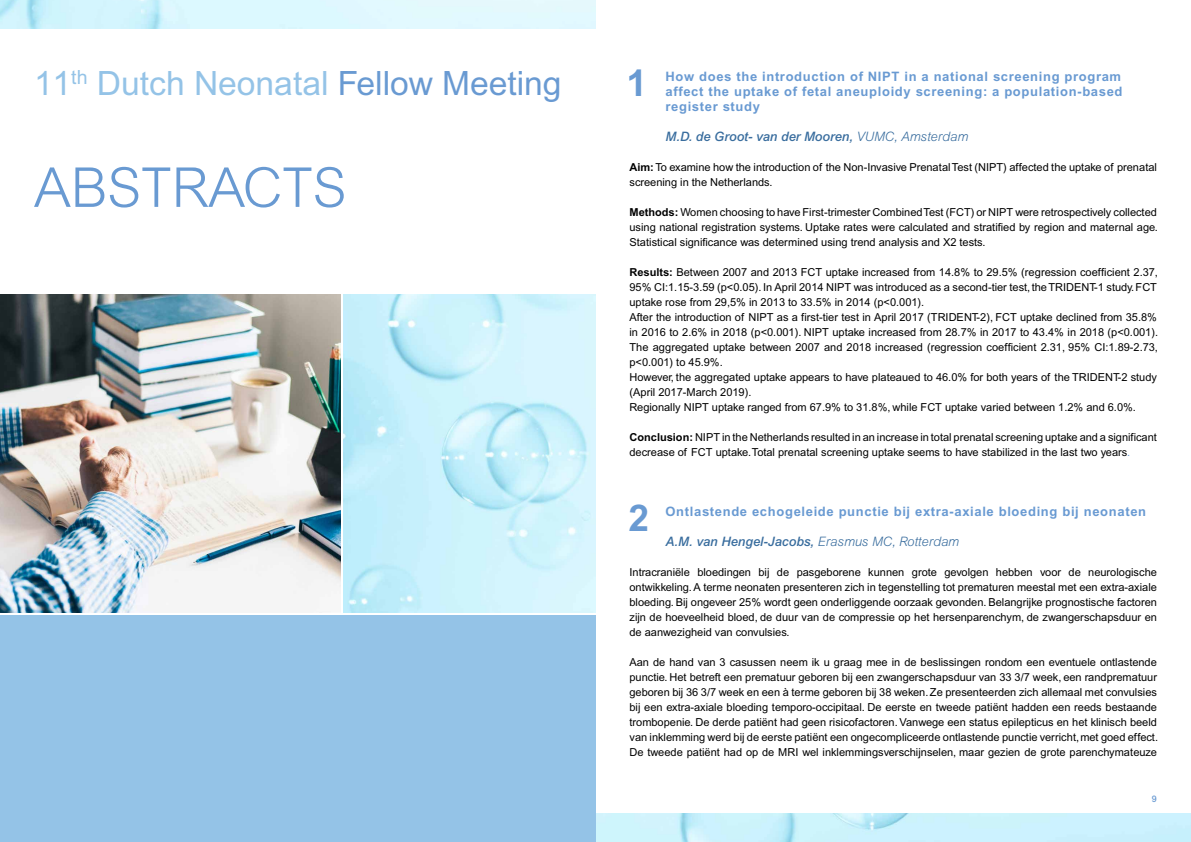
<style>
.page{position:relative;width:1191px;height:842px;background:#fff}
.page>*{position:absolute;margin:0;border:0;box-sizing:border-box;transform-origin:0 0}
.t1{font:300 55px "Arial MT Std";color:#699ad2}
.t2{font:700 36.9px "Arial MT Std";color:#699ad2}
.t3{font:33.5px "Arial";color:#94c3e7}
.t4{font:700 13px/15px "Arial MT Std";letter-spacing:.05em;color:#699ad2;text-align:justify}
.t5{font:italic 500 13px "Arial MT Std";color:#396d9e}
.t6{font:11px/15px "Arial";color:#000}
.t7{font:500 9px "Arial MT Std";color:#699ad2}
.s1{color:#699ad2}
.s2{font-weight:300}
.s3{font-family:"Arial MT Std";font-weight:700}
</style>
<div class="page">
<img style="left:595px;top:814px;width:596px;height:28px">
<img style="left:0;top:0;width:595px;height:28px">
<img style="left:0;top:295px;width:340px;height:317px">
<img style="left:343px;top:295px;width:252px;height:317px">
<div style="left:0;top:615px;width:595px;height:227px;background:#94c3e7"></div>
<h3 class="t3" style="left:34px;top:64px;width:529px">11<sup>th</sup> Dutch Neonatal <span class="s1">Fellow Meeting</span></h3>
<h1 class="t1" style="left:34px;top:156px;width:314px">ABSTRACTS</h1>
<h2 class="t2" style="left:626px;top:61px;width:22px">1</h2>
<p class="t4" style="left:665px;top:69px;width:458px">How does the introduction of NIPT in a national screening program affect the uptake of fetal aneuploidy screening: a population-based register study</p>
<p class="t5" style="left:665px;top:129px;width:304px">M.D. de Groot- van der Mooren, <span class="s2">VUMC, Amsterdam</span></p>
<p class="t6" style="left:629px;top:160px;width:529px"><span class="s3">Aim:</span>To examine how the introduction of the Non-Invasive Prenatal Test (NIPT) affected the uptake of prenatal screening in the Netherlands.</p>
<p class="t6" style="left:629px;top:205px;width:530px;text-align:justify"><span class="s3">Methods:</span> Women choosing to have First-trimester Combined Test (FCT) or NIPT were retrospectively collected using national registration systems. Uptake rates were calculated and stratified by region and maternal age.<br>Statistical significance was determined using trend analysis and X2 tests.</p>
<p class="t6" style="left:629px;top:265px;width:530px"><span class="s3">Results:</span> Between 2007 and 2013 FCT uptake increased from 14.8% to 29.5% (regression coefficient 2.37, 95% CI:1.15-3.59 (p&lt;0.05). In April 2014 NIPT was introduced as a second-tier test, the TRIDENT-1 study. FCT uptake rose from 29,5% in 2013 to 33.5% in 2014 (p&lt;0.001).<br>After the introduction of NIPT as a first-tier test in April 2017 (TRIDENT-2), FCT uptake declined from 35.8% in 2016 to 2.6% in 2018 (p&lt;0.001). NIPT uptake increased from 28.7% in 2017 to 43.4% in 2018 (p&lt;0.001).<br>The aggregated uptake between 2007 and 2018 increased (regression coefficient 2.31, 95% CI:1.89-2.73, p&lt;0.001) to 45.9%.<br>However, the aggregated uptake appears to have plateaued to 46.0% for both years of the TRIDENT-2 study (April 2017-March 2019).<br>Regionally NIPT uptake ranged from 67.9% to 31.8%, while FCT uptake varied between 1.2% and 6.0%.</p>
<p class="t6" style="left:629px;top:430px;width:529px"><span class="s3">Conclusion:</span> NIPT in the Netherlands resulted in an increase in total prenatal screening uptake and a significant decrease of FCT uptake. Total prenatal screening uptake seems to have stabilized in the last two years<span class="s1">.</span></p>
<h2 class="t2" style="left:628px;top:496px;width:22px">2</h2>
<p class="t4" style="left:665px;top:504px;width:482px">Ontlastende echogeleide punctie bij extra-axiale bloeding bij neonaten</p>
<p class="t5" style="left:665px;top:534px;width:295px">A.M. van Hengel-Jacobs, <span class="s2">Erasmus MC, Rotterdam</span></p>
<p class="t6" style="left:629px;top:565px;width:529px;text-align:justify">Intracraniële bloedingen bij de pasgeborene kunnen grote gevolgen hebben voor de neurologische ontwikkeling. A terme neonaten presenteren zich in tegenstelling tot prematuren meestal met een extra-axiale bloeding. Bij ongeveer 25% wordt geen onderliggende oorzaak gevonden. Belangrijke prognostische factoren zijn de hoeveelheid bloed, de duur van de compressie op het hersenparenchym, de zwangerschapsduur en de aanwezigheid van convulsies.</p>
<p class="t6" style="left:629px;top:655px;width:530px;text-align:justify">Aan de hand van 3 casussen neem ik u graag mee in de beslissingen rondom een eventuele ontlastende punctie. Het betreft een prematuur geboren bij een zwangerschapsduur van 33 3/7 week, een randprematuur geboren bij 36 3/7 week en een à terme geboren bij 38 weken. Ze presenteerden zich allemaal met convulsies bij een extra-axiale bloeding temporo-occipitaal. De eerste en tweede patiënt hadden een reeds bestaande trombopenie. De derde patiënt had geen risicofactoren. Vanwege een status epilepticus en het klinisch beeld van inklemming werd bij de eerste patiënt een ongecompliceerde ontlastende punctie verricht, met goed effect.<br>De tweede patiënt had op de MRI wel inklemmingsverschijnselen, maar gezien de grote parenchymateuze</p>
<p class="t7" style="left:1152px;top:794px;width:6px">9</p>
</div>
